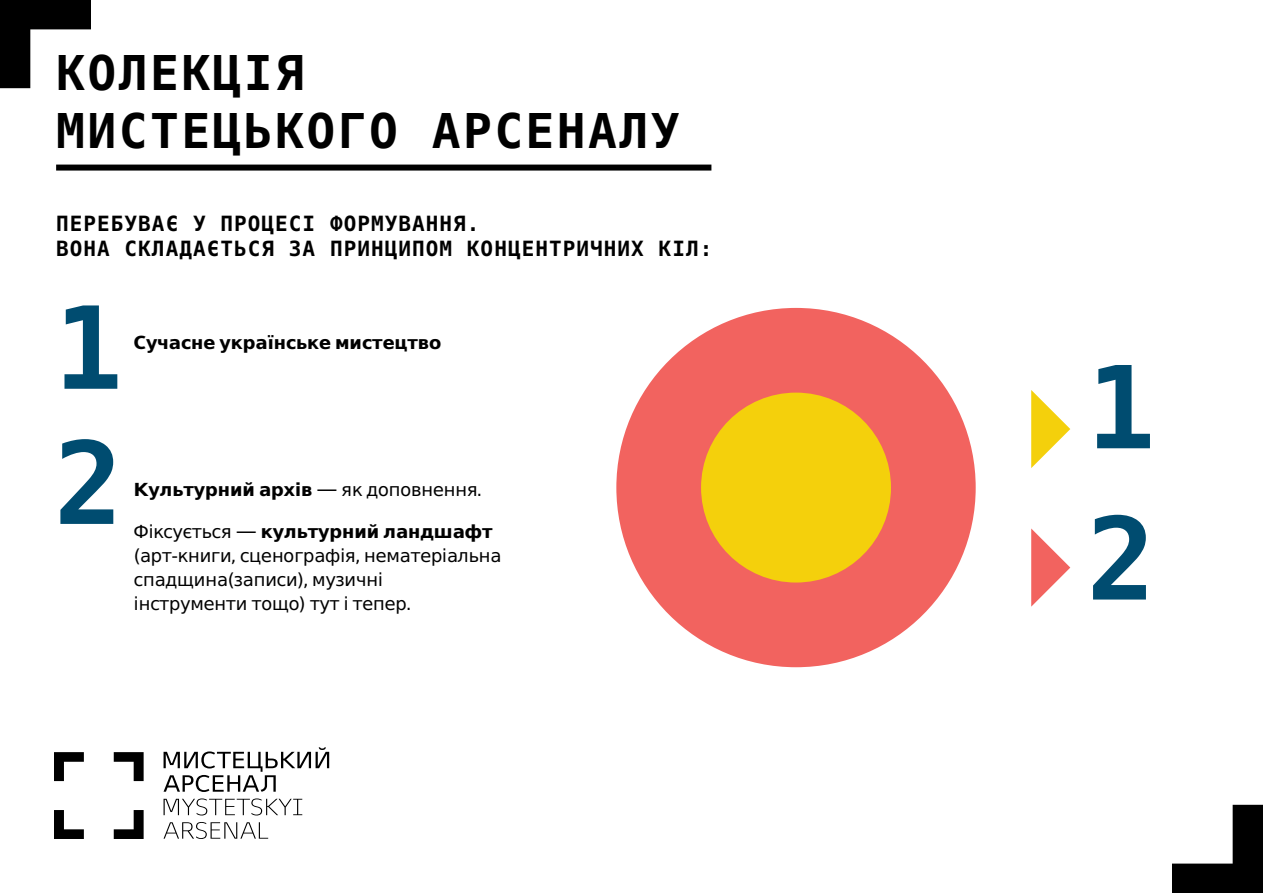
<style>
.page{position:relative;width:1263px;height:893px;background:#fff}
.page>*{position:absolute;margin:0;border:0;box-sizing:border-box;transform-origin:0 0}
.t1{font:700 114.3px/151.2px "MA2 DejaVu Mono";color:#004c70}
.t2{font:700 48px/57.6px "MA2 DejaVu Mono";letter-spacing:.05em;color:#000}
.t3{font:700 21px/25.2px "MA2 DejaVu Mono";letter-spacing:.05em;color:#000}
.t4{font:18px/24px "MA2 DejaVu Sans";color:#000}
.t5{font:700 18px "MA2 DejaVu Sans";color:#000}
.s1{font-weight:400;font-size:21px}
.s2{font-weight:400}
.s3{font-size:21px}
.s4{font-weight:700}
</style>
<div class="page">
<svg style="left:164px;top:747px;width:165px;height:92px"></svg>
<svg style="left:54px;top:752px;width:90px;height:87px"></svg>
<svg style="left:1172px;top:805px;width:91px;height:88px"></svg>
<svg style="left:0;top:0;width:91px;height:88px"></svg>
<div style="left:56px;top:165px;width:655px;height:6px;background:#000"></div>
<div style="left:616px;top:308px;width:360px;height:359px;background:#f2635f;border-radius:50%"></div>
<div style="left:701px;top:393px;width:190px;height:189px;background:#f4d00c;border-radius:50%"></div>
<svg style="left:1031px;top:528px;width:39px;height:79px"></svg>
<svg style="left:1031px;top:390px;width:39px;height:78px"></svg>
<h2 class="t2" style="left:56px;top:46px;width:625px">КОЛЕКЦІЯ<br>МИСТЕЦЬКОГО АРСЕНАЛУ</h2>
<p class="t3" style="left:56px;top:211px;width:658px">ПЕРЕБУВАЄ У ПРОЦЕСІ ФОРМУВАННЯ.<br>ВОНА СКЛАДАЄТЬСЯ ЗА ПРИНЦИПОМ КОНЦЕНТРИЧНИХ КІЛ:</p>
<h1 class="t1" style="left:54px;top:276px;width:70px">1</h1>
<p class="t5" style="left:134px;top:328px;width:309px">Сучасне українське мистецтво</p>
<h1 class="t1" style="left:54px;top:411px;width:70px">2</h1>
<p class="t5" style="left:134px;top:475px;width:349px">Культурний архів <span class="s1">—</span> <span class="s2">як доповнення.</span></p>
<p class="t4" style="left:134px;top:518px;width:369px">Фіксується <span class="s3">—</span> <span class="s4">культурний ландшафт </span>(арт-книги, сценографія, нематеріальна спадщина(записи), музичні<br>інструменти тощо) тут і тепер.</p>
<h1 class="t1" style="left:1087px;top:335px;width:70px">1<br>2</h1>
</div>
